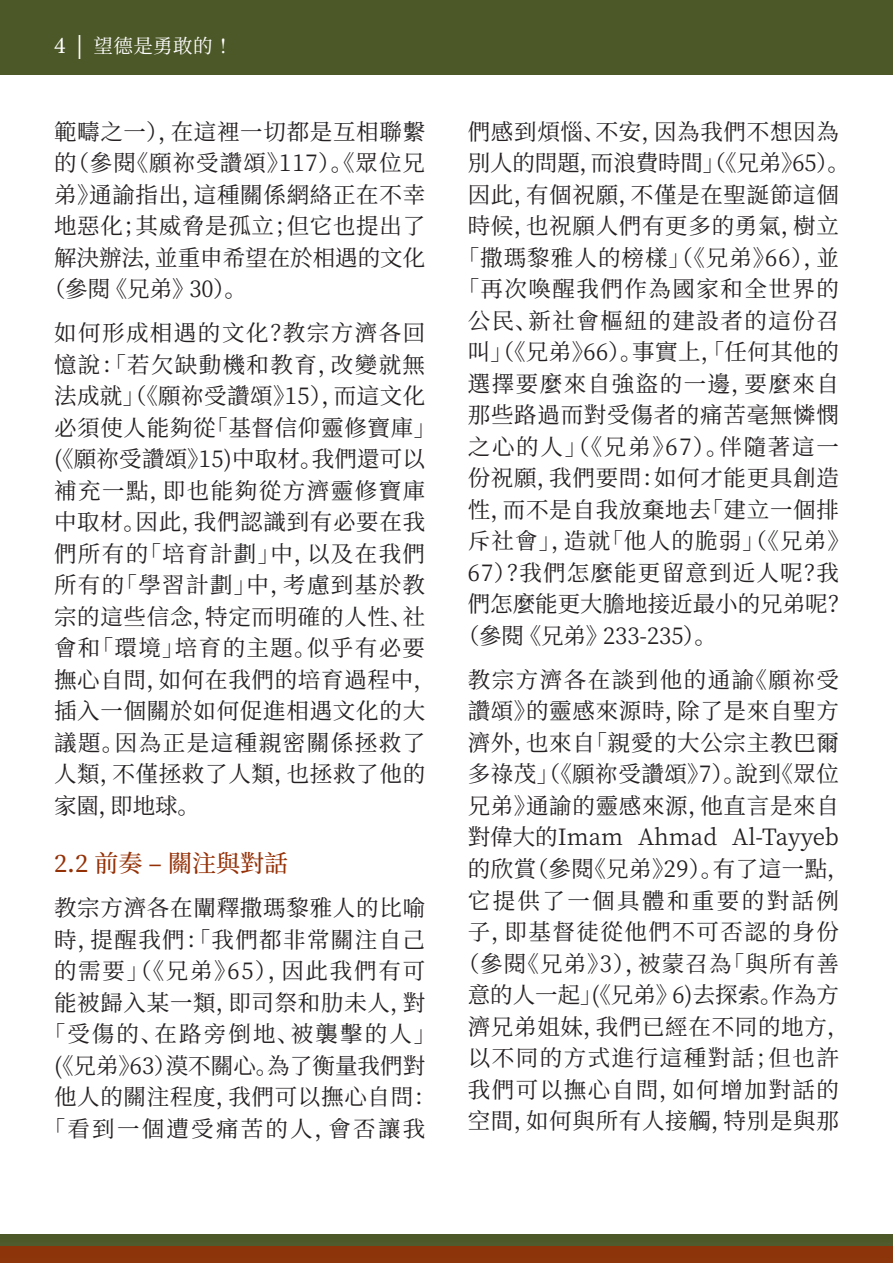
<style>
.page{position:relative;width:893px;height:1263px;background:#fff}
.page>*{position:absolute;margin:0;border:0;box-sizing:border-box;transform-origin:0 0}
.Natale2020_Subheader{font:500 24px "Noto Serif SC";color:#943006}
.Natale2020_Paragraph{font:22.5px/31.5px "Noto Serif SC";letter-spacing:.03em;color:#231f20}
.Natale2020_Paragraph-2{font:22.5px "Noto Serif SC";color:#231f20}
.Natale2020_Paragraph-3{font:22.5px "Noto Serif SC";letter-spacing:.065em;color:#231f20}
.Natale2020_Paragraph-4{font:22.5px "Noto Serif SC";letter-spacing:.055em;color:#231f20}
.Natale2020_Paragraph-5{font:22.5px "Noto Serif SC";letter-spacing:.05em;color:#231f20}
.Natale2020_Paragraph-6{font:22.5px "Noto Serif SC";letter-spacing:.08em;color:#231f20}
.t1{font:19.5px "Noto Serif SC";letter-spacing:.02em;color:#fff}
.s1{font-family:"Minion Pro";font-size:24px}
.s2{font-family:"Apple Myungjo"}
</style>
<div class="page">
<div style="left:0;top:1235px;width:893px;height:28px;background:#4c5828"></div>
<div style="left:0;top:1246px;width:893px;height:17px;background:#8d340a"></div>
<div style="left:0;top:0;width:893px;height:74px;background:#4c5828"></div>
<p class="t1" style="left:54px;top:35px;width:176px"><span class="s1">4 |</span> 望德是勇敢的 <span class="s2">!</span></p>
<p class="Natale2020_Paragraph" style="left:54px;top:116px;width:373px">範疇之一），在這裡一切都是互相聯繫</p>
<p class="Natale2020_Paragraph" style="left:54px;top:148px;width:373px">的（參閱《願祢受讚頌》117）。《眾位兄</p>
<p class="Natale2020_Paragraph" style="left:54px;top:179px;width:373px">弟》通諭指出，這種關係網絡正在不幸</p>
<p class="Natale2020_Paragraph" style="left:54px;top:211px;width:373px">地惡化；其威脅是孤立；但它也提出了</p>
<p class="Natale2020_Paragraph-2" style="left:54px;top:245px;width:373px">解決辦法，並重申希望在於相遇的文化</p>
<p class="Natale2020_Paragraph" style="left:43px;top:274px;width:205px">（參閱 《兄弟》30）。</p>
<p class="Natale2020_Paragraph" style="left:51px;top:318px;width:386px">如何形成相遇的文化？教宗方濟各回憶說：「若欠缺動機和教育，改變就無法成就」（《願祢受讚頌》15），而這文化必須使人能夠從「基督信仰靈修寶庫」(《願祢受讚頌》15)中取材。我們還可以補充一點，即也能夠從方濟靈修寶庫中取材。因此，我們認識到有必要在我們所有的「培育計劃」中，以及在我們所有的「學習計劃」中，考慮到基於教宗的這些信念，特定而明確的人性、社會和「環境」培育的主題。似乎有必要撫心自問，如何在我們的培育過程中，插入一個關於如何促進相遇文化的大議題。因為正是這種親密關係拯救了人類，不僅拯救了人類，也拯救了他的家園，即地球。</p>
<p class="Natale2020_Subheader" style="left:54px;top:850px;width:236px">2.2 前奏 – 關注與對話</p>
<p class="Natale2020_Paragraph" style="left:43px;top:893px;width:395px;text-align:center">教宗方濟各在闡釋撒瑪黎雅人的比喻時，提醒我們：「我們都非常關注自己的需要」（《兄弟》65），因此我們有可能被歸入某一類，即司祭和肋未人，對「受傷的、在路旁倒地、被襲擊的人」(《兄弟》63）漠不關心。為了衡量我們對他人的關注程度，我們可以撫心自問：「看到一個遭受痛苦的人，會否讓我</p>
<p class="Natale2020_Paragraph" style="left:468px;top:116px;width:384px">們感到煩惱、不安，因為我們不想因為別人的問題，而浪費時間」（《兄弟》65）。</p>
<p class="Natale2020_Paragraph" style="left:468px;top:179px;width:373px">因此，有個祝願，不僅是在聖誕節這個</p>
<p class="Natale2020_Paragraph" style="left:468px;top:211px;width:373px">時候，也祝願人們有更多的勇氣，樹立</p>
<p class="Natale2020_Paragraph-5" style="left:457px;top:245px;width:384px">「撒瑪黎雅人的榜樣」（《兄弟》66），並</p>
<p class="Natale2020_Paragraph-3" style="left:457px;top:276px;width:384px">「再次喚醒我們作為國家和全世界的</p>
<p class="Natale2020_Paragraph-3" style="left:468px;top:308px;width:373px">公民、新社會樞紐的建設者的這份召</p>
<p class="Natale2020_Paragraph" style="left:468px;top:337px;width:373px">叫」（《兄弟》66）。事實上，「任何其他的</p>
<p class="Natale2020_Paragraph-3" style="left:468px;top:371px;width:373px">選擇要麼來自強盜的一邊，要麼來自</p>
<p class="Natale2020_Paragraph" style="left:468px;top:400px;width:373px">那些路過而對受傷者的痛苦毫無憐憫</p>
<p class="Natale2020_Paragraph-6" style="left:468px;top:434px;width:373px">之心的人」（《兄弟》67）。伴隨著這一</p>
<p class="Natale2020_Paragraph" style="left:468px;top:463px;width:373px">份祝願，我們要問：如何才能更具創造</p>
<p class="Natale2020_Paragraph" style="left:468px;top:494px;width:373px">性，而不是自我放棄地去「建立一個排</p>
<p class="Natale2020_Paragraph-4" style="left:468px;top:528px;width:384px">斥社會」，造就「他人的脆弱」（《兄弟》</p>
<p class="Natale2020_Paragraph-4" style="left:468px;top:560px;width:373px">67）？我們怎麼能更留意到近人呢？我</p>
<p class="Natale2020_Paragraph-2" style="left:468px;top:591px;width:384px">們怎麼能更大膽地接近最小的兄弟呢？</p>
<p class="Natale2020_Paragraph-2" style="left:457px;top:623px;width:261px">（參閱 《兄弟》233-235）。</p>
<p class="Natale2020_Paragraph" style="left:457px;top:664px;width:394px;text-align:center">教宗方濟各在談到他的通諭《願祢受讚頌》的靈感來源時，除了是來自聖方濟外，也來自「親愛的大公宗主教巴爾多祿茂」（《願祢受讚頌》7）。說到《眾位兄弟》通諭的靈感來源，他直言是來自對偉大的Imam Ahmad Al-Tayyeb的欣賞（參閱《兄弟》29）。有了這一點，它提供了一個具體和重要的對話例子，即基督徒從他們不可否認的身份（參閱《兄弟》3），被蒙召為「與所有善意的人一起」(《兄弟》6)去探索。作為方濟兄弟姐妹，我們已經在不同的地方，以不同的方式進行這種對話；但也許我們可以撫心自問，如何增加對話的空間，如何與所有人接觸，特別是與那</p>
</div>
